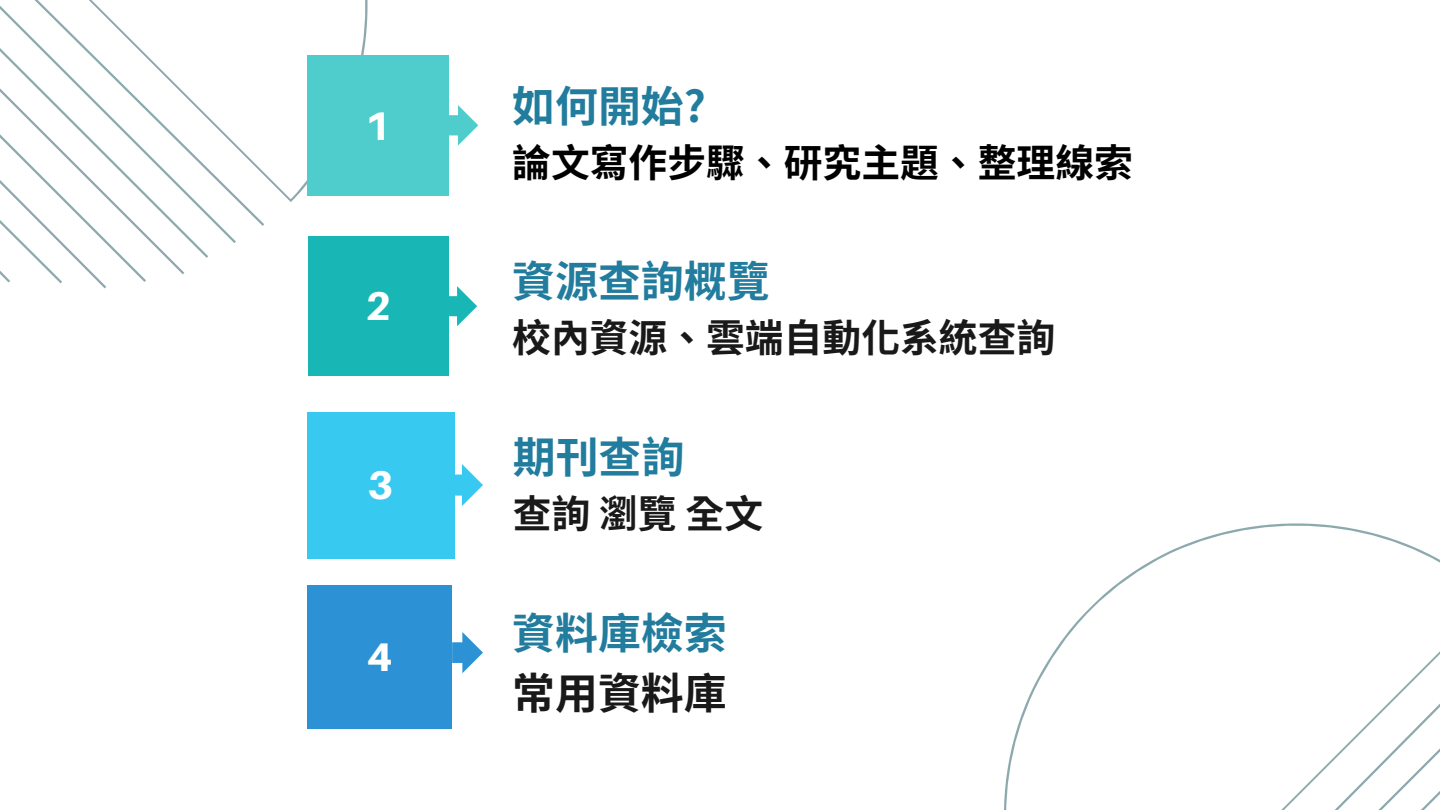
<style>
.page{position:relative;width:1440px;height:810px;background:#fff}
.page>*{position:absolute;margin:0;border:0;box-sizing:border-box;transform-origin:0 0}
.t1{font:700 42.9px "Noto Sans TC";color:#227c9d}
.t2{font:700 42.9px "Noto Sans TC";color:#191919}
.t3{font:800 40px "Aileron";color:#fff}
.t4{font:700 38.8px "Noto Sans TC";color:#191919}
.t5{font:700 38.8px "Noto Sans TC";color:#000}
</style>
<div class="page">
<svg style="left:267px;top:0;width:101px;height:202px"></svg>
<svg style="left:211px;top:119px;width:27px;height:124px"></svg>
<svg style="left:187px;top:95px;width:24px;height:163px"></svg>
<svg style="left:148px;top:56px;width:39px;height:219px"></svg>
<svg style="left:0;top:0;width:148px;height:289px"></svg>
<svg style="left:1004px;top:523px;width:436px;height:287px"></svg>
<svg style="left:1110px;top:624px;width:330px;height:186px"></svg>
<svg style="left:1134px;top:653px;width:306px;height:157px"></svg>
<svg style="left:1162px;top:680px;width:278px;height:130px"></svg>
<div style="left:307px;top:55px;width:142px;height:141px;background:#4fcdcc"></div>
<svg style="left:449px;top:105px;width:29px;height:41px"></svg>
<div style="left:308px;top:237px;width:140px;height:139px;background:#18b6b4"></div>
<svg style="left:448px;top:286px;width:29px;height:40px"></svg>
<div style="left:307px;top:412px;width:147px;height:146px;background:#37c9ef"></div>
<svg style="left:454px;top:464px;width:29px;height:42px"></svg>
<div style="left:307px;top:585px;width:145px;height:144px;background:#2c92d5"></div>
<svg style="left:452px;top:632px;width:31px;height:41px"></svg>
<p class="t3" style="left:365px;top:101px;width:27px">1</p>
<p class="t3" style="left:365px;top:281px;width:27px">2</p>
<p class="t3" style="left:368px;top:460px;width:27px">3</p>
<p class="t3" style="left:367px;top:633px;width:27px">4</p>
<p class="t1" style="left:512px;top:72px;width:195px">如何開始?</p>
<p class="t5" style="left:512px;top:132px;width:622px">論文寫作步驟、研究主題、整理線索</p>
<p class="t1" style="left:512px;top:248px;width:259px">資源查詢概覽</p>
<p class="t4" style="left:512px;top:307px;width:545px">校內資源、雲端自動化系統查詢</p>
<p class="t1" style="left:513px;top:423px;width:173px">期刊查詢</p>
<p class="t4" style="left:513px;top:483px;width:250px">查詢瀏覽全文</p>
<p class="t1" style="left:512px;top:599px;width:216px">資料庫檢索</p>
<p class="t2" style="left:512px;top:659px;width:216px">常用資料庫</p>
</div>
